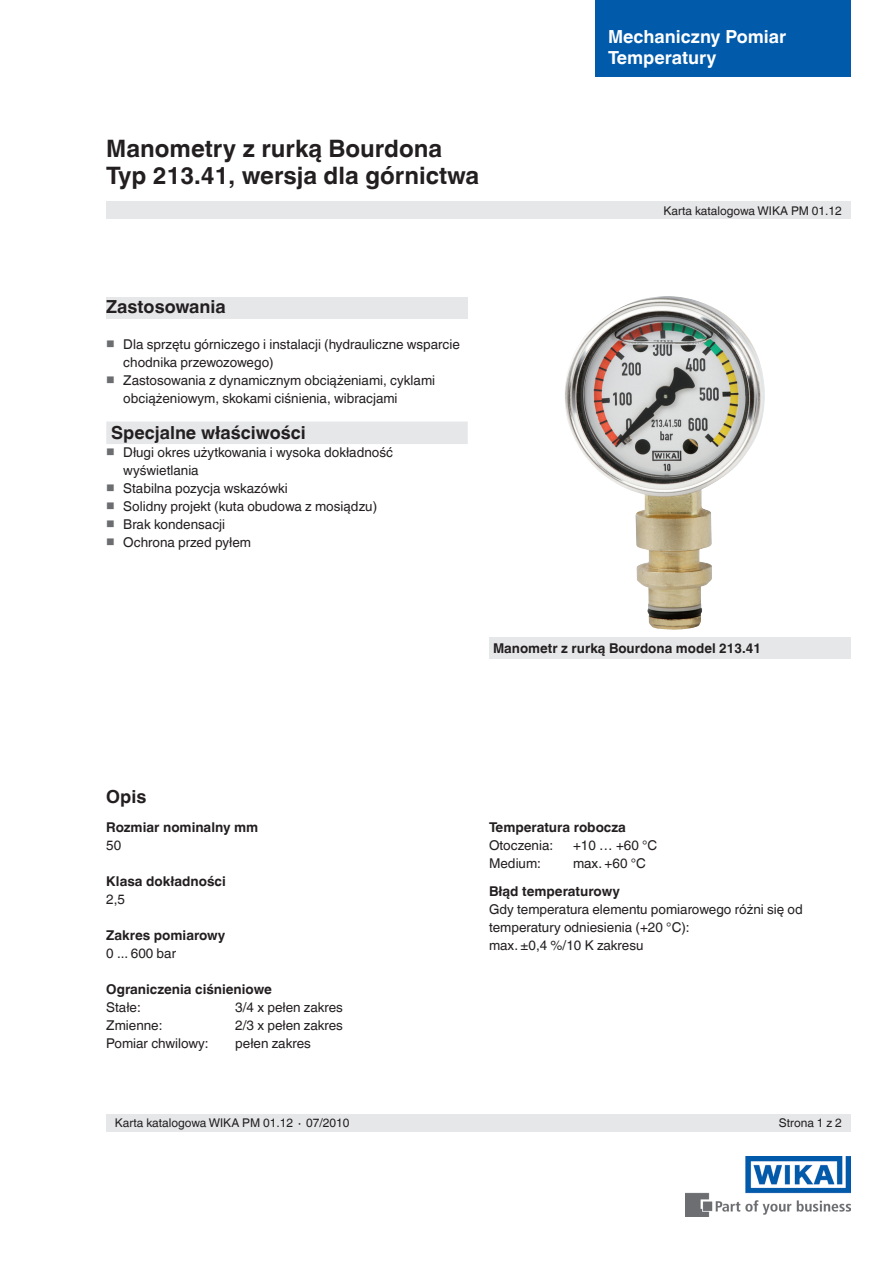
<style>
.page{position:relative;width:893px;height:1263px;background:#fff}
.page>*{position:absolute;margin:0;border:0;box-sizing:border-box;transform-origin:0 0}
._01_Headline_N{font:700 24px "Helvetica World";color:#231f20}
._09_Tables_-_Headlin{font:700 18px "Helvetica World";color:#fff}
._03_Subheadline1_gre{font:700 18px "Helvetica World";color:#231f20}
._02_Subheadline1_N{font:700 18px "Helvetica World";color:#231f20}
._05_Running_text_N{font:13.5px/18px "Helvetica World";color:#231f20}
._04_Subheadline2_N{font:700 13.5px "Helvetica World";color:#231f20}
._07_Small_text_N{font:12px "Helvetica World";color:#231f20}
</style>
<div class="page">
<div style="left:106px;top:298px;width:362px;height:21px;background:#e6e7e9"></div>
<img style="left:685px;top:1157px;width:165px;height:59px">
<div style="left:106px;top:202px;width:744px;height:17px;background:#e6e7e9"></div>
<div style="left:106px;top:1114px;width:744px;height:17px;background:#e6e7e9"></div>
<div style="left:106px;top:421px;width:362px;height:23px;background:#e6e7e9"></div>
<div style="left:489px;top:637px;width:362px;height:21px;background:#e6e7e9"></div>
<div style="left:595px;top:0;width:255px;height:77px;background:#015aaa"></div>
<img style="left:565px;top:296px;width:200px;height:334px">
<p class="_01_Headline_N" style="left:106px;top:135px;width:337px">Manometry z rurką Bourdona</p>
<p class="_01_Headline_N" style="left:106px;top:162px;width:374px">Typ 213.41, wersja dla górnictwa</p>
<p class="_02_Subheadline1_N" style="left:106px;top:296px;width:121px">Zastosowania</p>
<p class="_05_Running_text_N" style="left:123px;top:335px;width:338px">Dla sprzętu górniczego i instalacji (hydrauliczne wsparcie chodnika przewozowego)</p>
<p class="_05_Running_text_N" style="left:123px;top:371px;width:313px">Zastosowania z dynamicznym obciążeniami, cyklami obciążeniowym, skokami ciśnienia, wibracjami</p>
<p class="_03_Subheadline1_gre" style="left:111px;top:422px;width:196px">Specjalne właściwości</p>
<p class="_05_Running_text_N" style="left:123px;top:443px;width:271px">Długi okres użytkowania i wysoka dokładność wyświetlania</p>
<p class="_05_Running_text_N" style="left:123px;top:479px;width:166px">Stabilna pozycja wskazówki</p>
<p class="_05_Running_text_N" style="left:123px;top:497px;width:255px">Solidny projekt (kuta obudowa z mosiądzu)</p>
<p class="_05_Running_text_N" style="left:123px;top:515px;width:103px">Brak kondensacji</p>
<p class="_05_Running_text_N" style="left:123px;top:533px;width:129px">Ochrona przed pyłem</p>
<p class="_09_Tables_-_Headlin" style="left:608px;top:26px;width:180px">Mechaniczny Pomiar</p>
<p class="_09_Tables_-_Headlin" style="left:608px;top:47px;width:110px">Temperatury</p>
<p class="_07_Small_text_N" style="left:663px;top:204px;width:180px">Karta katalogowa WIKA PM 01.12</p>
<p class="_04_Subheadline2_N" style="left:493px;top:640px;width:270px">Manometr z rurką Bourdona model 213.41</p>
<p class="_02_Subheadline1_N" style="left:106px;top:786px;width:42px">Opis</p>
<p class="_04_Subheadline2_N" style="left:106px;top:819px;width:154px">Rozmiar nominalny mm</p>
<p class="_05_Running_text_N" style="left:106px;top:836px;width:17px">50</p>
<p class="_04_Subheadline2_N" style="left:106px;top:873px;width:121px">Klasa dokładności</p>
<p class="_05_Running_text_N" style="left:106px;top:890px;width:20px">2,5</p>
<p class="_04_Subheadline2_N" style="left:106px;top:927px;width:121px">Zakres pomiarowy</p>
<p class="_05_Running_text_N" style="left:106px;top:944px;width:71px">0 ... 600 bar</p>
<p class="_04_Subheadline2_N" style="left:106px;top:981px;width:167px">Ograniczenia ciśnieniowe</p>
<p class="_05_Running_text_N" style="left:106px;top:998px;width:36px">Stałe:</p>
<p class="_05_Running_text_N" style="left:235px;top:998px;width:109px">3/4 x pełen zakres</p>
<p class="_05_Running_text_N" style="left:106px;top:1016px;width:58px">Zmienne:</p>
<p class="_05_Running_text_N" style="left:235px;top:1016px;width:109px">2/3 x pełen zakres</p>
<p class="_05_Running_text_N" style="left:106px;top:1034px;width:104px">Pomiar chwilowy:</p>
<p class="_05_Running_text_N" style="left:235px;top:1034px;width:77px">pełen zakres</p>
<p class="_04_Subheadline2_N" style="left:489px;top:819px;width:138px">Temperatura robocza</p>
<p class="_05_Running_text_N" style="left:489px;top:836px;width:66px">Otoczenia:</p>
<p class="_05_Running_text_N" style="left:573px;top:836px;width:86px">+10 … +60 °C</p>
<p class="_05_Running_text_N" style="left:489px;top:854px;width:53px">Medium:</p>
<p class="_05_Running_text_N" style="left:573px;top:854px;width:74px">max. +60 °C</p>
<p class="_04_Subheadline2_N" style="left:489px;top:884px;width:132px">Błąd temperaturowy</p>
<p class="_05_Running_text_N" style="left:489px;top:901px;width:315px">Gdy temperatura elementu pomiarowego różni się od temperatury odniesienia (+20 °C):<br>max. ±0,4 %/10 K zakresu</p>
<p class="_07_Small_text_N" style="left:115px;top:1116px;width:236px">Karta katalogowa WIKA PM 01.12 ∙ 07/2010</p>
<p class="_07_Small_text_N" style="left:779px;top:1116px;width:65px">Strona 1 z 2</p>
</div>
